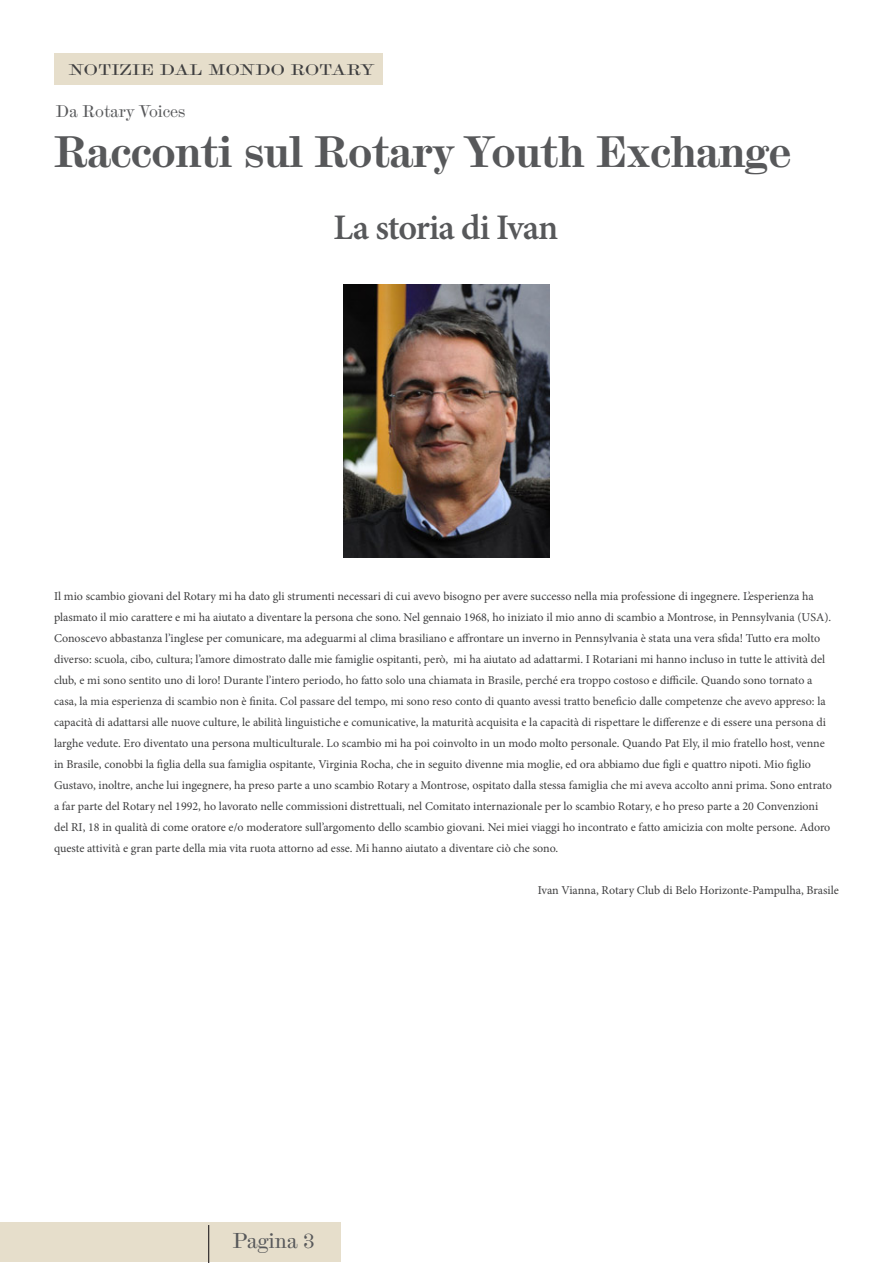
<style>
.page{position:relative;width:893px;height:1263px;background:#fff}
.page>*{position:absolute;margin:0;border:0;box-sizing:border-box;transform-origin:0 0}
.t1{font:700 39px "Scotch Micro";letter-spacing:-.025em;color:#57585a}
.t2{font:600 36px "Minion Pro";letter-spacing:-.025em;color:#57585a}
.t3{font:21px "Scotch Modern";color:#57585a}
.t4{font:16.5px "Scotch Modern";color:#57585a}
.t5{font:15px "Scotch Modern";color:#3e3e3f;scale:1.26 1}
.t6{font:12px/21px "Minion Pro";color:#3e3e3f}
</style>
<div class="page">
<div style="left:0;top:1222px;width:340px;height:39px;background:#e6decb"></div>
<hr style="left:208px;top:1225px;width:1px;height:38px;background:#231f20">
<div style="left:54px;top:53px;width:329px;height:32px;background:#e6decb"></div>
<img style="left:343px;top:284px;width:207px;height:273px">
<p class="t5" style="left:69px;top:61px;width:245px">NOTIZIE DAL MONDO ROTARY</p>
<p class="t4" style="left:56px;top:101px;width:131px">Da Rotary Voices</p>
<p class="t1" style="left:54px;top:127px;width:739px">Racconti sul Rotary Youth Exchange</p>
<p class="t2" style="left:333px;top:202px;width:227px">La storia di Ivan</p>
<p class="t6" style="left:54px;top:586px;width:779px">Il mio scambio giovani del Rotary mi ha dato gli strumenti necessari di cui avevo bisogno per avere successo nella mia professione di ingegnere. L’esperienza ha plasmato il mio carattere e mi ha aiutato a diventare la persona che sono. Nel gennaio 1968, ho iniziato il mio anno di scambio a Montrose, in Pennsylvania (USA).<br>Conoscevo abbastanza l’inglese per comunicare, ma adeguarmi al clima brasiliano e affrontare un inverno in Pennsylvania è stata una vera sfida! Tutto era molto diverso: scuola, cibo, cultura; l’amore dimostrato dalle mie famiglie ospitanti, però, mi ha aiutato ad adattarmi. I Rotariani mi hanno incluso in tutte le attività del club, e mi sono sentito uno di loro! Durante l’intero periodo, ho fatto solo una chiamata in Brasile, perché era troppo costoso e difficile. Quando sono tornato a casa, la mia esperienza di scambio non è finita. Col passare del tempo, mi sono reso conto di quanto avessi tratto beneficio dalle competenze che avevo appreso: la capacità di adattarsi alle nuove culture, le abilità linguistiche e comunicative, la maturità acquisita e la capacità di rispettare le differenze e di essere una persona di larghe vedute. Ero diventato una persona multiculturale. Lo scambio mi ha poi coinvolto in un modo molto personale. Quando Pat Ely, il mio fratello host, venne in Brasile, conobbi la figlia della sua famiglia ospitante, Virginia Rocha, che in seguito divenne mia moglie, ed ora abbiamo due figli e quattro nipoti. Mio figlio Gustavo, inoltre, anche lui ingegnere, ha preso parte a uno scambio Rotary a Montrose, ospitato dalla stessa famiglia che mi aveva accolto anni prima. Sono entrato a far parte del Rotary nel 1992, ho lavorato nelle commissioni distrettuali, nel Comitato internazionale per lo scambio Rotary, e ho preso parte a 20 Convenzioni del RI, 18 in qualità di come oratore e/o moderatore sull’argomento dello scambio giovani. Nei miei viaggi ho incontrato e fatto amicizia con molte persone. Adoro queste attività e gran parte della mia vita ruota attorno ad esse. Mi hanno aiutato a diventare ciò che sono.</p>
<p class="t6" style="left:538px;top:880px;width:303px">Ivan Vianna, Rotary Club di Belo Horizonte-Pampulha, Brasile</p>
<p class="t3" style="left:233px;top:1228px;width:83px">Pagina 3</p>
</div>
